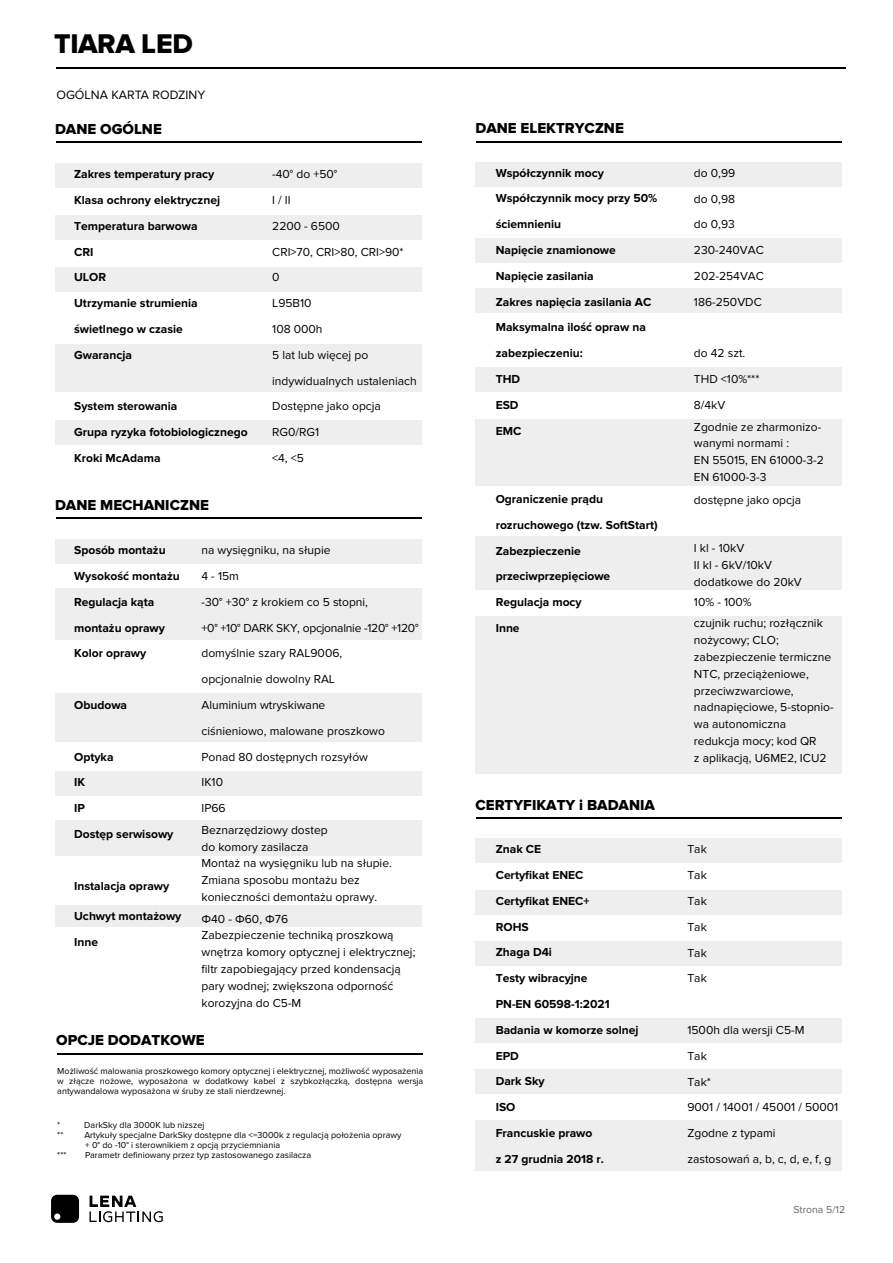
<style>
.page{position:relative;width:893px;height:1263px;background:#fff}
.page>*{position:absolute;margin:0;border:0;box-sizing:border-box;transform-origin:0 0}
.t1{font:28.05px "Proxima Nova Extrabld";letter-spacing:-.015em;color:#000}
.t2{font:15px "Proxima Nova Extrabld";color:#000}
.t3{font:12.6px "Proxima Nova";color:#000}
.t4{font:12px/25.8px "Proxima Nova";color:#000}
.t5{font:700 12px/25.8px "Proxima Nova";color:#000}
.t6{font:10.5px "Proxima Nova";color:#686867}
.t7{font:9px/10.1px "Proxima Nova";color:#000;text-align:justify}
</style>
<div class="page">
<hr style="left:56px;top:67px;width:789px;height:2px;background:#000">
<svg style="left:51px;top:1195px;width:28px;height:28px"></svg>
<svg style="left:89px;top:1196px;width:74px;height:26px"></svg>
<div style="left:476px;top:838px;width:366px;height:25px;background:#eee"></div>
<div style="left:476px;top:890px;width:366px;height:25px;background:#eee"></div>
<div style="left:476px;top:942px;width:366px;height:24px;background:#eee"></div>
<div style="left:476px;top:1018px;width:366px;height:24px;background:#eee"></div>
<div style="left:476px;top:1069px;width:366px;height:25px;background:#eee"></div>
<div style="left:476px;top:1120px;width:366px;height:51px;background:#eee"></div>
<div style="left:476px;top:162px;width:366px;height:25px;background:#eee"></div>
<div style="left:476px;top:239px;width:366px;height:24px;background:#eee"></div>
<div style="left:476px;top:288px;width:366px;height:25px;background:#eee"></div>
<div style="left:476px;top:368px;width:366px;height:24px;background:#eee"></div>
<div style="left:476px;top:616px;width:366px;height:157px;background:#eee"></div>
<div style="left:476px;top:419px;width:366px;height:67px;background:#eee"></div>
<div style="left:476px;top:537px;width:366px;height:53px;background:#eee"></div>
<hr style="left:476px;top:141px;width:365px;height:1px;background:#000">
<hr style="left:476px;top:818px;width:365px;height:1px;background:#000">
<div style="left:55px;top:163px;width:366px;height:25px;background:#eee"></div>
<div style="left:55px;top:215px;width:366px;height:25px;background:#eee"></div>
<div style="left:55px;top:267px;width:366px;height:25px;background:#eee"></div>
<div style="left:55px;top:344px;width:366px;height:47px;background:#eee"></div>
<div style="left:55px;top:420px;width:366px;height:25px;background:#eee"></div>
<hr style="left:56px;top:142px;width:365px;height:1px;background:#000">
<div style="left:55px;top:539px;width:366px;height:25px;background:#eee"></div>
<div style="left:55px;top:588px;width:366px;height:52px;background:#eee"></div>
<div style="left:55px;top:693px;width:366px;height:49px;background:#eee"></div>
<div style="left:55px;top:771px;width:366px;height:25px;background:#eee"></div>
<div style="left:55px;top:821px;width:366px;height:35px;background:#eee"></div>
<div style="left:55px;top:906px;width:366px;height:21px;background:#eee"></div>
<hr style="left:56px;top:518px;width:365px;height:1px;background:#000">
<hr style="left:57px;top:1053px;width:365px;height:1px;background:#000">
<h1 class="t1" style="left:54px;top:28px;width:140px">TIARA LED</h1>
<p class="t3" style="left:56px;top:88px;width:150px">OGÓLNA KARTA RODZINY</p>
<p class="t2" style="left:55px;top:120px;width:108px">DANE OGÓLNE</p>
<p class="t5" style="left:74px;top:162px;width:147px">Zakres temperatury pracy<br>Klasa ochrony elektrycznej<br>Temperatura barwowa<br>CRI<br>ULOR<br>Utrzymanie strumienia świetlnego w czasie<br>Gwarancja</p>
<p class="t5" style="left:74px;top:394px;width:175px">System sterowania<br>Grupa ryzyka fotobiologicznego<br>Kroki McAdama</p>
<p class="t4" style="left:272px;top:162px;width:146px">-40° do +50°<br>I / II<br>2200 - 6500<br>CRI&gt;70, CRI&gt;80, CRI&gt;90*<br>0<br>L95B10<br>108 000h<br>5 lat lub więcej po indywidualnych ustaleniach<br>Dostępne jako opcja<br>RG0/RG1<br>&lt;4, &lt;5</p>
<p class="t2" style="left:55px;top:496px;width:155px">DANE MECHANICZNE</p>
<p class="t4" style="left:201px;top:538px;width:218px">na wysięgniku, na słupie<br>4 - 15m<br>-30° +30° z krokiem co 5 stopni,<br>+0° +10° DARK SKY, opcjonalnie -120° +120° domyślnie szary RAL9006,<br>opcjonalnie dowolny RAL<br>Aluminium wtryskiwane<br>ciśnieniowo, malowane proszkowo<br>Ponad 80 dostępnych rozsyłów<br>IK10<br>IP66</p>
<p class="t4" style="left:201px;top:822px;width:192px;line-height:16.8px">Beznarzędziowy dostep<br>do komory zasilacza<br>Montaż na wysięgniku lub na słupie.<br>Zmiana sposobu montażu bez konieczności demontażu oprawy.</p>
<p class="t4" style="left:201px;top:910px;width:215px;line-height:16.8px">Φ40 - Φ60, Φ76<br>Zabezpieczenie techniką proszkową wnętrza komory optycznej i elektrycznej; filtr zapobiegający przed kondensacją pary wodnej; zwiększona odporność korozyjna do C5-M</p>
<p class="t2" style="left:56px;top:1032px;width:150px">OPCJE DODATKOWE</p>
<p class="t7" style="left:57px;top:1066px;width:367px">Możliwość malowania proszkowego komory optycznej i elektrycznej, możliwość wyposażenia w złącze nożowe, wyposażona w dodatkowy kabel z szybkozłączką, dostępna wersja antywandalowa wyposażona w śruby ze stali nierdzewnej.</p>
<p class="t7" style="left:57px;top:1120px;width:5px">*</p>
<p class="t7" style="left:84px;top:1120px;width:122px">DarkSky dla 3000K lub nizszej</p>
<p class="t7" style="left:57px;top:1130px;width:8px">**</p>
<p class="t7" style="left:84px;top:1130px;width:319px">Artykuły specjalne DarkSky dostępne dla &lt;=3000k z regulacją położenia oprawy + 0° do -10° i sterownikiem z opcją przyciemniania</p>
<p class="t7" style="left:57px;top:1150px;width:11px">***</p>
<p class="t7" style="left:85px;top:1150px;width:228px">Parametr definiowany przez typ zastosowanego zasilacza</p>
<p class="t5" style="left:74px;top:538px;width:107px">Sposób montażu<br>Wysokość montażu<br>Regulacja kąta montażu oprawy<br>Kolor oprawy</p>
<p class="t5" style="left:74px;top:692px;width:54px">Obudowa</p>
<p class="t5" style="left:74px;top:744px;width:101px">Optyka<br>IK<br>IP<br>Dostęp serwisowy</p>
<p class="t5" style="left:74px;top:873px;width:97px">Instalacja oprawy</p>
<p class="t5" style="left:74px;top:904px;width:109px">Uchwyt montażowy<br>Inne</p>
<p class="t2" style="left:475px;top:120px;width:150px">DANE ELEKTRYCZNE</p>
<p class="t5" style="left:495px;top:160px;width:163px">Współczynnik mocy<br>Współczynnik mocy przy 50% ściemnieniu<br>Napięcie znamionowe<br>Napięcie zasilania<br>Zakres napięcia zasilania AC<br>Maksymalna ilość opraw na zabezpieczeniu:<br>THD<br>ESD<br>EMC</p>
<p class="t5" style="left:495px;top:486px;width:163px">Ograniczenie prądu rozruchowego (tzw. SoftStart)<br>Zabezpieczenie przeciwprzepięciowe<br>Regulacja mocy<br>Inne</p>
<p class="t2" style="left:475px;top:796px;width:181px">CERTYFIKATY i BADANIA</p>
<p class="t5" style="left:495px;top:837px;width:144px">Znak CE<br>Certyfikat ENEC<br>Certyfikat ENEC+<br>ROHS<br>Zhaga D4i<br>Testy wibracyjne<br>PN-EN 60598-1:2021<br>Badania w komorze solnej<br>EPD<br>Dark Sky<br>ISO<br>Francuskie prawo<br>z 27 grudnia 2018 r.</p>
<p class="t4" style="left:694px;top:160px;width:72px">do 0,99<br>do 0,98<br>do 0,93<br>230-240VAC<br>202-254VAC<br>186-250VDC</p>
<p class="t4" style="left:694px;top:341px;width:67px">do 42 szt.<br>THD &lt;10%***<br>8/4kV</p>
<p class="t4" style="left:694px;top:418px;width:131px;line-height:16.8px">Zgodnie ze zharmonizo&shy;wanymi normami :<br>EN 55015, EN 61000-3-2<br>EN 61000-3-3</p>
<p class="t4" style="left:694px;top:487px;width:109px">dostępne jako opcja</p>
<p class="t4" style="left:694px;top:540px;width:109px;line-height:16.8px">I kl - 10kV<br>II kl - 6kV/10kV dodatkowe do 20kV</p>
<p class="t4" style="left:694px;top:591px;width:130px;line-height:21.6px">10% - 100%<br>czujnik ruchu; rozłącznik</p>
<p class="t4" style="left:694px;top:632px;width:141px;line-height:16.8px">nożycowy; CLO; zabezpieczenie termiczne<br>NTC, przeciążeniowe, przeciwzwarciowe, nadnapięciowe, 5-stopnio&shy;wa autonomiczna redukcja mocy; kod QR<br>z aplikacją, U6ME2, ICU2</p>
<p class="t4" style="left:687px;top:837px;width:21px;text-align:justify">Tak Tak Tak Tak Tak Tak</p>
<p class="t4" style="left:687px;top:1017px;width:152px">1500h dla wersji C5-M<br>Tak<br>Tak*<br>9001 / 14001 / 45001 / 50001<br>Zgodne z typami zastosowań a, b, c, d, e, f, g</p>
<p class="t6" style="left:793px;top:1203px;width:53px">Strona 5/12</p>
</div>
